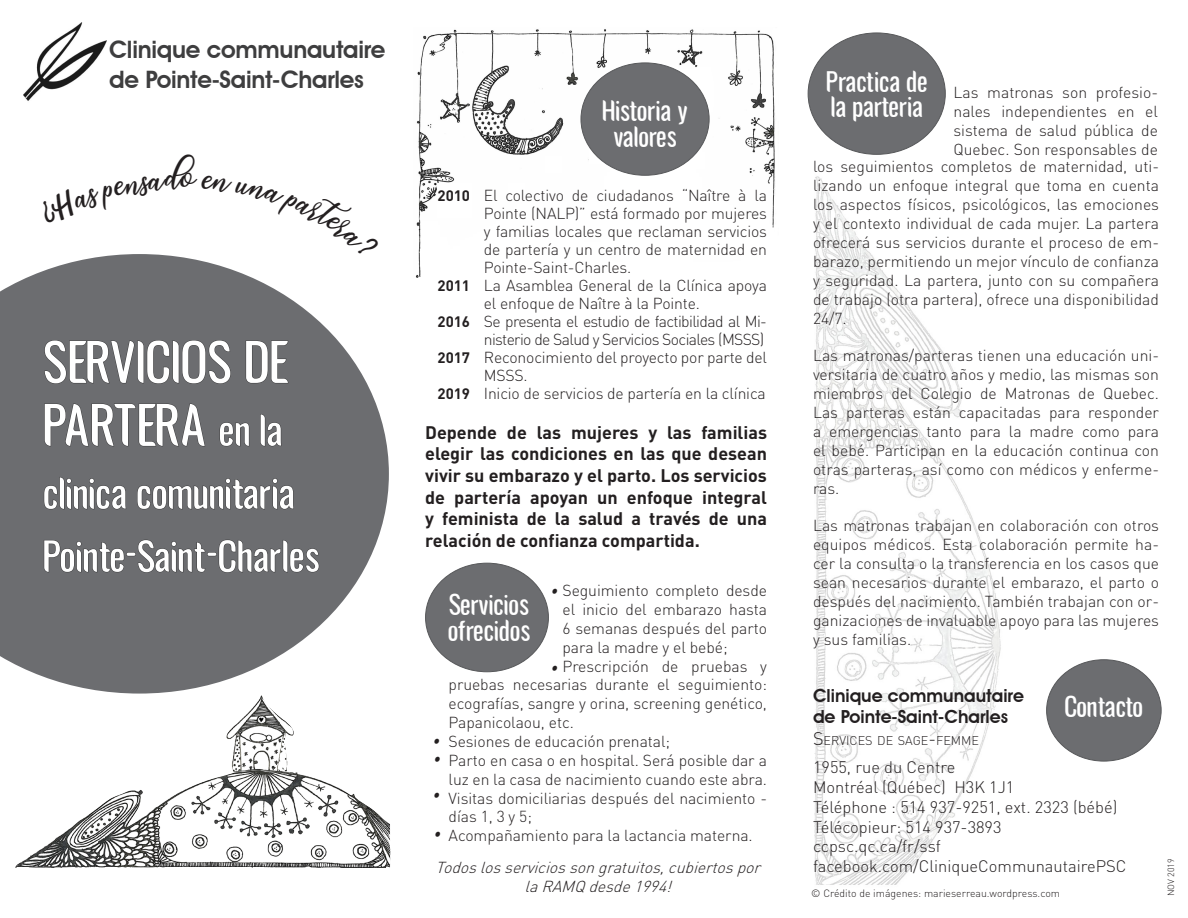
<style>
.page{position:relative;width:1188px;height:918px;background:#fff}
.page>*{position:absolute;margin:0;border:0;box-sizing:border-box;transform-origin:0 0}
.t1{font:72px "Avatarock";color:#fff}
.t2{font:72px "Avatarock";letter-spacing:-.02em;color:#fff}
.t3{font:54px "Avatarock";color:#fff}
.t4{font:36px/25.5px "Avatarock";color:#fff;text-align:center}
.t5{font:36px "Avatarock";letter-spacing:-.025em;color:#fff}
.t6{font:27px "magic";color:#231f20}
.t7{font:600 24px "Avant Garde IT Cby BT";letter-spacing:-.01em;color:#3e3e3f}
.t8{font:700 18px/21.6px "DIN";color:#231f20;text-align:justify}
.t9{font:600 18px "Avant Garde IT Cby BT";color:#231f20}
.t10{font:18px "magic";color:#231f20}
.t11{font:300 16.5px "DIN Pro";color:#231f20}
.t12{font:300 15.75px/18.9px "DIN Pro";letter-spacing:-.005em;color:#231f20;text-align:justify}
.t13{font:300 15.75px/18px "DIN Pro";letter-spacing:-.04em;color:#231f20}
.t14{font:italic 300 15.75px/18.9px "DIN Pro";color:#231f20;text-align:center}
.t15{font:700 15px "DIN";color:#231f20}
.t16{font:300 12.6px "DIN Pro";color:#231f20}
.t17{font:300 10.5px "DIN Pro";color:#231f20}
.t18{font:300 9px "DIN Pro";color:#231f20}
.s1{font-size:54px}
.s2{font-size:18px}
</style>
<div class="page">
<img style="left:814px;top:176px;width:187px;height:709px">
<svg style="left:0;top:259px;width:389px;height:435px;fill:#6c6d70"></svg>
<img style="left:416px;top:29px;width:359px;height:259px">
<svg style="left:44px;top:340px;width:187px;height:44px;background:#636467"></svg>
<svg style="left:245px;top:340px;width:44px;height:44px;background:#636467"></svg>
<svg style="left:44px;top:403px;width:161px;height:44px;background:#646567"></svg>
<svg style="left:219px;top:422px;width:31px;height:25px"></svg>
<svg style="left:260px;top:414px;width:22px;height:33px"></svg>
<svg style="left:44px;top:477px;width:82px;height:33px;background:#616264"></svg>
<svg style="left:137px;top:478px;width:157px;height:32px;background:#626265"></svg>
<svg style="left:44px;top:539px;width:275px;height:34px;background:#626366"></svg>
<div style="left:438px;top:183px;width:34px;height:35px;background:#fff"></div>
<div style="left:581px;top:63px;width:128px;height:112px;background:#6c6d70;border-radius:50%"></div>
<div style="left:426px;top:563px;width:122px;height:109px;background:#6c6d70;border-radius:50%"></div>
<div style="left:808px;top:33px;width:137px;height:121px;background:#6c6d70;border-radius:50%"></div>
<div style="left:1047px;top:660px;width:114px;height:101px;background:#6c6d70;border-radius:50%"></div>
<img style="left:24px;top:23px;width:83px;height:78px">
<img style="left:15px;top:695px;width:376px;height:173px">
<svg style="left:87px;top:254px;width:105px;height:5px"></svg>
<p class="t7" style="left:109px;top:35px;width:278px">Clinique communautaire</p>
<p class="t7" style="left:109px;top:65px;width:256px">de Pointe-Saint-Charles</p>
<p class="t6" style="left:181px;top:164px;width:17px">o</p>
<p class="t1" style="left:43px;top:333px;width:248px">SERVICIOS DE</p>
<p class="t2" style="left:43px;top:396px;width:241px">PARTERA <span class="s1">en la</span></p>
<p class="t3" style="left:43px;top:471px;width:253px">clínica comunitaria</p>
<p class="t3" style="left:43px;top:534px;width:279px">Pointe-Saint-Charles</p>
<p class="t4" style="left:602px;top:98px;width:88px">Historia y valores</p>
<p class="t15" style="left:438px;top:186px;width:34px">2010</p>
<p class="t15" style="left:438px;top:276px;width:34px">2011</p>
<p class="t15" style="left:438px;top:312px;width:34px">2016</p>
<p class="t15" style="left:438px;top:348px;width:34px">2017</p>
<p class="t15" style="left:438px;top:384px;width:34px">2019</p>
<p class="t12" style="left:484px;top:186px;width:285px;line-height:18px">El colectivo de ciudadanos “Naître à la Pointe (NALP)” está formado por mujeres y familias locales que reclaman servicios de partería y un centro de maternidad en Pointe-Saint-Charles.</p>
<p class="t12" style="left:484px;top:276px;width:285px;line-height:18px">La Asamblea General de la Clínica apoya el enfoque de Naître à la Pointe.</p>
<p class="t13" style="left:484px;top:312px;width:285px">Se presenta el estudio de factibilidad al Mi&shy;nisterio de Salud y Servicios Sociales (MSSS)</p>
<p class="t12" style="left:484px;top:348px;width:285px;line-height:18px">Reconocimiento del proyecto por parte del<br>MSSS.</p>
<p class="t12" style="left:484px;top:383px;width:283px">Inicio de servicios de partería en la clínica</p>
<p class="t8" style="left:425px;top:421px;width:343px">Depende de las mujeres y las familias elegir las condiciones en las que desean vivir su embarazo y el parto. Los servicios de partería apoyan un enfoque integral y feminista de la salud a través de una relación de confianza compartida.</p>
<p class="t10" style="left:433px;top:731px;width:6px">•</p>
<p class="t10" style="left:434px;top:749px;width:6px">•</p>
<p class="t10" style="left:433px;top:785px;width:6px">•</p>
<p class="t10" style="left:434px;top:825px;width:6px">•</p>
<p class="t4" style="left:448px;top:592px;width:84px;text-align:left">Servicios ofrecidos</p>
<p class="t12" style="left:563px;top:580px;width:206px">Seguimiento completo desde el inicio del embarazo hasta 6 semanas después del parto para la madre y el bebé;</p>
<p class="t12" style="left:563px;top:656px;width:206px">Prescripción de pruebas y</p>
<p class="t10" style="left:552px;top:581px;width:6px">•</p>
<p class="t10" style="left:551px;top:658px;width:6px">•</p>
<p class="t12" style="left:449px;top:674px;width:320px">pruebas necesarias durante el seguimiento: ecografías, sangre y orina, screening genético, Papanicolaou, etc.</p>
<p class="t12" style="left:449px;top:731px;width:223px">Sesiones de educación prenatal;</p>
<p class="t12" style="left:449px;top:750px;width:320px">Parto en casa o en hospital. Será posible dar a luz en la casa de nacimiento cuando este abra.</p>
<p class="t12" style="left:449px;top:788px;width:320px">Visitas domiciliarias después del nacimiento - días 1, 3 y 5;</p>
<p class="t12" style="left:449px;top:826px;width:306px">Acompañamiento para la lactancia materna.</p>
<p class="t14" style="left:436px;top:858px;width:332px">Todoslosserviciossongratuitos,cubiertospor laRAMQdesde1994!</p>
<p class="t4" style="left:826px;top:69px;width:103px">Práctica de</p>
<p class="t4" style="left:831px;top:94px;width:94px">la partería</p>
<p class="t12" style="left:954px;top:82px;width:206px">Las matronas son profesio&shy;nales independientes en el sistema de salud pública de Quebec. Son responsables de</p>
<p class="t12" style="left:813px;top:157px;width:348px">los seguimientos completos de maternidad, uti&shy;lizando un enfoque integral que toma en cuenta los aspectos físicos, psicológicos, las emociones y el contexto individual de cada mujer. La partera ofrecerá sus servicios durante el proceso de em&shy;barazo, permitiendo un mejor vínculo de confianza y seguridad. La partera, junto con su compañera de trabajo (otra partera), ofrece una disponibilidad 24/7.</p>
<p class="t12" style="left:813px;top:346px;width:348px">Las matronas/parteras tienen una educación uni&shy;versitaria de cuatro años y medio, las mismas son miembros del Colegio de Matronas de Quebec.<br>Las parteras están capacitadas para responder a emergencias tanto para la madre como para el bebé. Participan en la educación continua con otras parteras, así como con médicos y enferme&shy;ras.</p>
<p class="t12" style="left:813px;top:516px;width:348px">Las matronas trabajan en colaboración con otros equipos médicos. Esta colaboración permite ha&shy;cer la consulta o la transferencia en los casos que sean necesarios durante el embarazo, el parto o después del nacimiento. También trabajan con or&shy;ganizaciones de invaluable apoyo para las mujeres y sus familias.</p>
<p class="t9" style="left:813px;top:684px;width:212px">Clinique communautaire</p>
<p class="t9" style="left:813px;top:706px;width:197px">de Pointe-Saint-Charles</p>
<p class="t16" style="left:813px;top:732px;width:168px"><span class="s2">S</span>ERVICES DE SAGE<span class="s2">-</span>FEMME</p>
<p class="t11" style="left:813px;top:756px;width:144px">1955, rue du Centre</p>
<p class="t11" style="left:813px;top:776px;width:203px">Montréal (Québec) H3K 1J1</p>
<p class="t11" style="left:813px;top:796px;width:306px">Téléphone : 514 937-9251, ext. 2323 (bébé)</p>
<p class="t11" style="left:813px;top:815px;width:190px">Télécopieur: 514 937-3893</p>
<p class="t11" style="left:813px;top:835px;width:129px">ccpsc.qc.ca/fr/ssf</p>
<p class="t11" style="left:813px;top:855px;width:315px">facebook.com/CliniqueCommunautairePSC</p>
<p class="t5" style="left:1065px;top:692px;width:80px">Contacto</p>
<p class="t17" style="left:811px;top:886px;width:250px">© Crédito de imágenes: marieserreau.wordpress.com</p>
<p class="t18" style="left:1165px;top:896px;width:40px;rotate:-90deg">NOV 2019</p>
</div>
